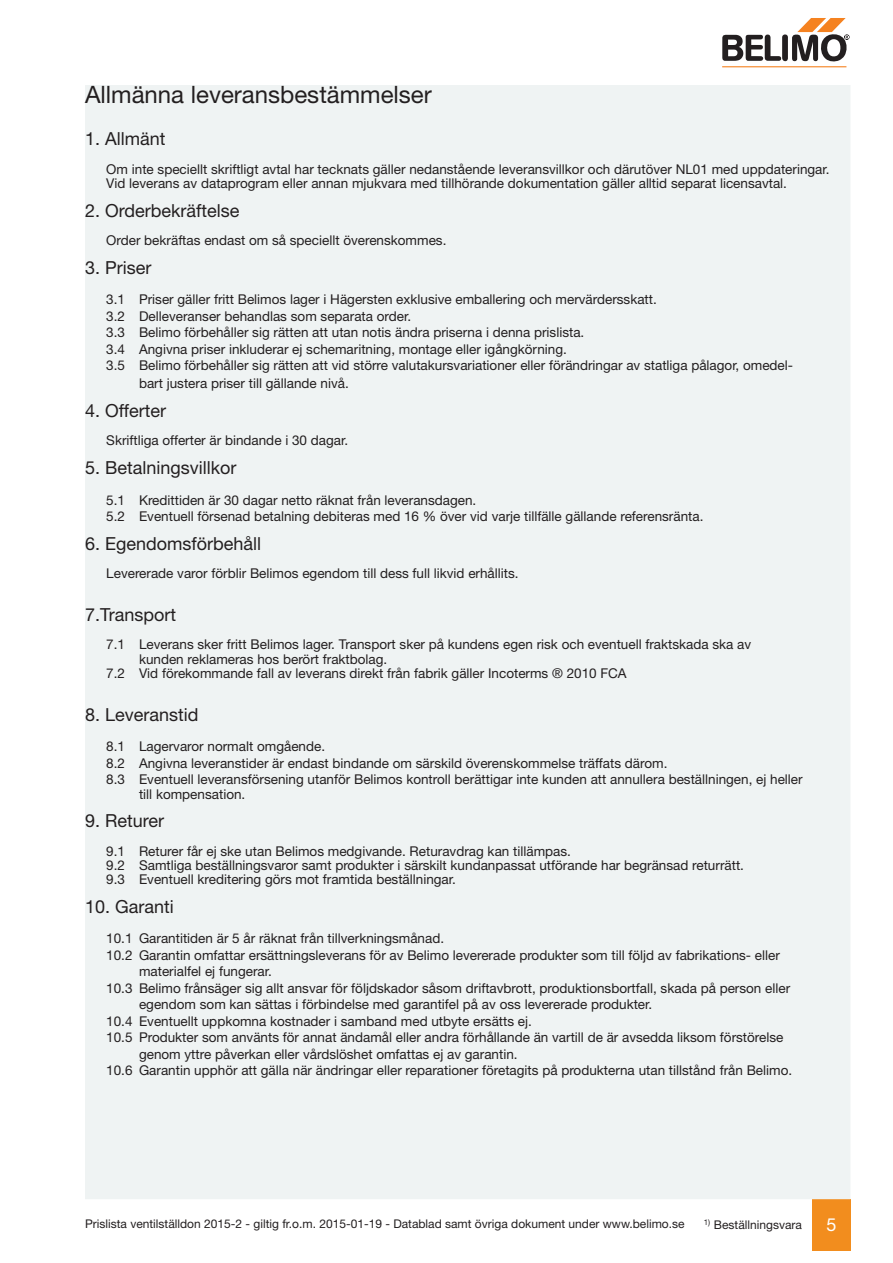
<style>
.page{position:relative;width:893px;height:1263px;background:#fff}
.page>*{position:absolute;margin:0;border:0;box-sizing:border-box;transform-origin:0 0}
.t1{font:24px "Helvetica Neue LT Std";color:#231f20}
.t2{font:18px "Helvetica Neue LT Std";color:#231f20}
.t3{font:18px "Helvetica Neue LT Std";color:#fff}
.t4{font:13.5px/16.5px "Helvetica Neue LT Std";color:#231f20}
.t5{font:12px "Helvetica Neue LT Std";color:#231f20}
</style>
<div class="page">
<div style="left:812px;top:1199px;width:38px;height:51px;background:#f28d1e"></div>
<div style="left:85px;top:85px;width:765px;height:1114px;background:#eff3f3"></div>
<hr style="left:722px;top:66px;width:124px;height:1px;background:#f58220">
<svg style="left:722px;top:18px;width:127px;height:44px"></svg>
<h1 class="t1" style="left:85px;top:80px;width:348px">Allmänna leveransbestämmelser</h1>
<h2 class="t2" style="left:85px;top:128px;width:82px">1. Allmänt</h2>
<p class="t4" style="left:106px;top:162px;width:725px;line-height:14.2px">Om inte speciellt skriftligt avtal har tecknats gäller nedanstående leveransvillkor och därutöver NL01 med uppdateringar.<br>Vid leverans av dataprogram eller annan mjukvara med tillhörande dokumentation gäller alltid separat licensavtal.</p>
<h2 class="t2" style="left:85px;top:199px;width:156px">2. Orderbekräftelse</h2>
<p class="t4" style="left:106px;top:232px;width:342px">Order bekräftas endast om så speciellt överenskommes.</p>
<h2 class="t2" style="left:85px;top:256px;width:68px">3. Priser</h2>
<p class="t4" style="left:106px;top:291px;width:688px">3.1 Priser gäller fritt Belimos lager i Hägersten exklusive emballering och mervärdersskatt.<br>3.2 Delleveranser behandlas som separata order.<br>3.3 Belimo förbehåller sig rätten att utan notis ändra priserna i denna prislista.<br>3.4 Angivna priser inkluderar ej schemaritning, montage eller igångkörning.<br>3.5 Belimo förbehåller sig rätten att vid större valutakursvariationer eller förändringar av statliga pålagor, omedel-</p>
<p class="t4" style="left:139px;top:375px;width:211px">bart justera priser till gällande nivå.</p>
<h2 class="t2" style="left:85px;top:400px;width:83px">4. Offerter</h2>
<p class="t4" style="left:106px;top:432px;width:243px">Skriftliga offerter är bindande i 30 dagar.</p>
<h2 class="t2" style="left:85px;top:457px;width:153px">5. Betalningsvillkor</h2>
<p class="t4" style="left:106px;top:491px;width:599px">5.1 Kredittiden är 30 dagar netto räknat från leveransdagen.<br>5.2 Eventuell försenad betalning debiteras med 16 % över vid varje tillfälle gällande referensränta.</p>
<h2 class="t2" style="left:85px;top:532px;width:178px">6. Egendomsförbehåll</h2>
<p class="t4" style="left:106px;top:565px;width:414px">Levererade varor förblir Belimos egendom till dess full likvid erhållits.</p>
<h2 class="t2" style="left:85px;top:604px;width:93px">7.Transport</h2>
<p class="t4" style="left:106px;top:636px;width:646px">7.1 Leverans sker fritt Belimos lager. Transport sker på kundens egen risk och eventuell fraktskada ska av</p>
<p class="t4" style="left:139px;top:650px;width:250px">kunden reklameras hos berört fraktbolag.</p>
<p class="t4" style="left:106px;top:665px;width:522px">7.2 Vid förekommande fall av leverans direkt från fabrik gäller Incoterms ® 2010 FCA</p>
<h2 class="t2" style="left:85px;top:703px;width:115px">8. Leveranstid</h2>
<p class="t4" style="left:106px;top:738px;width:698px">8.1 Lagervaror normalt omgående.<br>8.2 Angivna leveranstider är endast bindande om särskild överenskommelse träffats därom.<br>8.3 Eventuell leveransförsening utanför Belimos kontroll berättigar inte kunden att annullera beställningen, ej heller</p>
<p class="t4" style="left:139px;top:785px;width:108px">till kompensation.</p>
<h2 class="t2" style="left:85px;top:810px;width:81px">9. Returer</h2>
<p class="t4" style="left:106px;top:844px;width:639px;line-height:14.2px">9.1 Returer får ej ske utan Belimos medgivande. Returavdrag kan tillämpas.<br>9.2 Samtliga beställningsvaror samt produkter i särskilt kundanpassat utförande har begränsad returrätt.<br>9.3 Eventuell kreditering görs mot framtida beställningar.</p>
<h2 class="t2" style="left:85px;top:895px;width:90px">10. Garanti</h2>
<p class="t4" style="left:106px;top:930px;width:339px">10.1 Garantitiden är 5 år räknat från tillverkningsmånad.</p>
<p class="t4" style="left:106px;top:947px;width:675px">10.2 Garantin omfattar ersättningsleverans för av Belimo levererade produkter som till följd av fabrikations- eller</p>
<p class="t4" style="left:139px;top:963px;width:134px">materialfel ej fungerar.</p>
<p class="t4" style="left:106px;top:980px;width:685px">10.3 Belimo frånsäger sig allt ansvar för följdskador såsom driftavbrott, produktionsbortfall, skada på person eller</p>
<p class="t4" style="left:139px;top:996px;width:515px">egendom som kan sättas i förbindelse med garantifel på av oss levererade produkter.</p>
<p class="t4" style="left:106px;top:1013px;width:427px">10.4 Eventuellt uppkomna kostnader i samband med utbyte ersätts ej.</p>
<p class="t4" style="left:106px;top:1029px;width:679px">10.5 Produkter som använts för annat ändamål eller andra förhållande än vartill de är avsedda liksom förstörelse</p>
<p class="t4" style="left:139px;top:1046px;width:380px">genom yttre påverkan eller vårdslöshet omfattas ej av garantin.</p>
<p class="t4" style="left:106px;top:1062px;width:687px">10.6 Garantin upphör att gälla när ändringar eller reparationer företagits på produkterna utan tillstånd från Belimo.</p>
<p class="t5" style="left:85px;top:1216px;width:601px">Prislista ventilställdon 2015-2 - giltig fr.o.m. 2015-01-19 - Datablad samt övriga dokument under www.belimo.se</p>
<h2 class="t3" style="left:826px;top:1214px;width:12px">5</h2>
<p class="t5" style="left:704px;top:1217px;width:100px"><sup>1)</sup> Beställningsvara</p>
</div>
